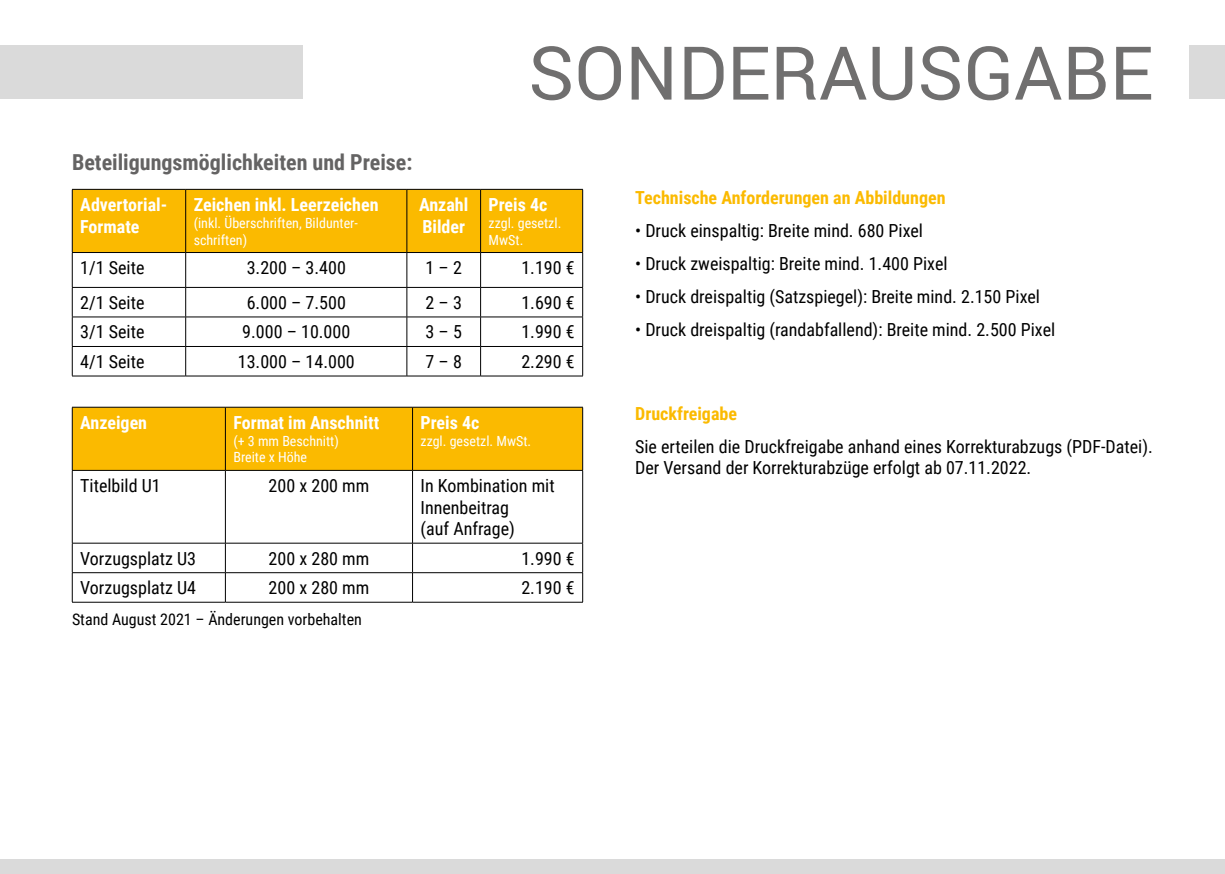
<style>
.page{position:relative;width:1225px;height:874px;background:#fff}
.page>*{position:absolute;margin:0;border:0;box-sizing:border-box;transform-origin:0 0}
.t1{font:74.2px "Roboto";color:#706f6f}
.t2{font:700 22px "Roboto Condensed";color:#646363}
.t3{font:18px/21.6px "Roboto Condensed";color:#000}
.t4{font:700 18px/21.6px "Roboto Condensed";color:#fff}
.t5{font:700 18px "Roboto Condensed";color:#fbba00}
.t6{font:16px "Roboto Condensed";color:#000}
.t7{font:14px/16.8px "Roboto Condensed";color:#fff}
</style>
<div class="page">
<div style="left:0;top:859px;width:1225px;height:14px;background:#dadada"></div>
<div style="left:0;top:45px;width:303px;height:54px;background:#dadada"></div>
<div style="left:1189px;top:45px;width:36px;height:54px;background:#dadada"></div>
<div style="left:73px;top:190px;width:509px;height:62px;background:#fbba00"></div>
<hr style="left:72px;top:189px;width:114px;height:1px;background:#000">
<hr style="left:72px;top:189px;width:1px;height:63px;background:#000">
<hr style="left:186px;top:189px;width:221px;height:1px;background:#000">
<hr style="left:185px;top:189px;width:1px;height:63px;background:#000">
<hr style="left:407px;top:189px;width:73px;height:1px;background:#000">
<hr style="left:406px;top:189px;width:1px;height:63px;background:#000">
<hr style="left:480px;top:189px;width:103px;height:1px;background:#000">
<hr style="left:480px;top:189px;width:1px;height:63px;background:#000">
<hr style="left:582px;top:189px;width:1px;height:63px;background:#000">
<hr style="left:72px;top:252px;width:114px;height:1px;background:#000">
<hr style="left:72px;top:253px;width:1px;height:34px;background:#000">
<hr style="left:186px;top:252px;width:221px;height:1px;background:#000">
<hr style="left:185px;top:253px;width:1px;height:34px;background:#000">
<hr style="left:407px;top:252px;width:73px;height:1px;background:#000">
<hr style="left:406px;top:253px;width:1px;height:34px;background:#000">
<hr style="left:480px;top:252px;width:103px;height:1px;background:#000">
<hr style="left:480px;top:253px;width:1px;height:34px;background:#000">
<hr style="left:582px;top:253px;width:1px;height:34px;background:#000">
<hr style="left:72px;top:287px;width:114px;height:1px;background:#000">
<hr style="left:186px;top:287px;width:221px;height:1px;background:#000">
<hr style="left:407px;top:287px;width:73px;height:1px;background:#000">
<hr style="left:480px;top:287px;width:103px;height:1px;background:#000">
<hr style="left:72px;top:316px;width:114px;height:1px;background:#000">
<hr style="left:186px;top:316px;width:221px;height:1px;background:#000">
<hr style="left:407px;top:316px;width:73px;height:1px;background:#000">
<hr style="left:480px;top:316px;width:103px;height:1px;background:#000">
<hr style="left:72px;top:346px;width:114px;height:1px;background:#000">
<svg style="left:72px;top:287px;width:1px;height:88px"></svg>
<hr style="left:186px;top:346px;width:221px;height:1px;background:#000">
<svg style="left:185px;top:287px;width:1px;height:88px"></svg>
<hr style="left:407px;top:346px;width:73px;height:1px;background:#000">
<svg style="left:406px;top:287px;width:1px;height:88px"></svg>
<hr style="left:480px;top:346px;width:103px;height:1px;background:#000">
<svg style="left:480px;top:287px;width:1px;height:88px"></svg>
<svg style="left:582px;top:287px;width:1px;height:88px"></svg>
<hr style="left:72px;top:375px;width:114px;height:1px;background:#000">
<hr style="left:186px;top:375px;width:221px;height:1px;background:#000">
<hr style="left:407px;top:375px;width:73px;height:1px;background:#000">
<hr style="left:480px;top:375px;width:103px;height:1px;background:#000">
<div style="left:73px;top:407px;width:509px;height:63px;background:#fbba00"></div>
<hr style="left:72px;top:406px;width:153px;height:1px;background:#000">
<hr style="left:72px;top:407px;width:1px;height:63px;background:#000">
<hr style="left:225px;top:406px;width:187px;height:1px;background:#000">
<hr style="left:225px;top:407px;width:1px;height:63px;background:#000">
<hr style="left:412px;top:406px;width:171px;height:1px;background:#000">
<hr style="left:412px;top:407px;width:1px;height:63px;background:#000">
<hr style="left:582px;top:407px;width:1px;height:63px;background:#000">
<hr style="left:72px;top:470px;width:153px;height:1px;background:#000">
<hr style="left:72px;top:470px;width:1px;height:72px;background:#000">
<hr style="left:225px;top:470px;width:187px;height:1px;background:#000">
<hr style="left:225px;top:470px;width:1px;height:72px;background:#000">
<hr style="left:412px;top:470px;width:171px;height:1px;background:#000">
<hr style="left:412px;top:470px;width:1px;height:72px;background:#000">
<hr style="left:582px;top:470px;width:1px;height:72px;background:#000">
<hr style="left:72px;top:542px;width:153px;height:1px;background:#000">
<hr style="left:225px;top:542px;width:187px;height:1px;background:#000">
<hr style="left:412px;top:542px;width:171px;height:1px;background:#000">
<hr style="left:72px;top:572px;width:153px;height:1px;background:#000">
<svg style="left:72px;top:543px;width:1px;height:58px"></svg>
<hr style="left:225px;top:572px;width:187px;height:1px;background:#000">
<svg style="left:225px;top:543px;width:1px;height:58px"></svg>
<hr style="left:412px;top:572px;width:171px;height:1px;background:#000">
<svg style="left:412px;top:543px;width:1px;height:58px"></svg>
<svg style="left:582px;top:543px;width:1px;height:58px"></svg>
<hr style="left:72px;top:601px;width:153px;height:1px;background:#000">
<hr style="left:225px;top:601px;width:187px;height:1px;background:#000">
<hr style="left:412px;top:601px;width:171px;height:1px;background:#000">
<p class="t1" style="left:528px;top:21px;width:626px">SONDERAUSGABE</p>
<p class="t2" style="left:72px;top:146px;width:342px">Beteiligungsmöglichkeiten und Preise:</p>
<p class="t4" style="left:80px;top:193px;width:88px">Advertorial-<br>Formate</p>
<p class="t4" style="left:194px;top:193px;width:186px">Zeichen inkl. Leerzeichen</p>
<p class="t4" style="left:419px;top:193px;width:51px">Anzahl<br>Bilder</p>
<p class="t4" style="left:488px;top:193px;width:60px">Preis 4c</p>
<p class="t7" style="left:194px;top:214px;width:166px">(inkl. Überschriften, Bildunter&shy;schriften)</p>
<p class="t7" style="left:488px;top:214px;width:74px">zzgl. gesetzl.<br>MwSt.</p>
<p class="t3" style="left:80px;top:256px;width:66px">1/1 Seite</p>
<p class="t3" style="left:247px;top:256px;width:101px">3.200 – 3.400</p>
<p class="t3" style="left:425px;top:256px;width:38px">1 – 2</p>
<p class="t3" style="left:521px;top:256px;width:55px">1.190 €</p>
<p class="t3" style="left:80px;top:291px;width:66px">2/1 Seite</p>
<p class="t3" style="left:247px;top:291px;width:101px">6.000 – 7.500</p>
<p class="t3" style="left:425px;top:291px;width:38px">2 – 3</p>
<p class="t3" style="left:521px;top:291px;width:55px">1.690 €</p>
<p class="t3" style="left:80px;top:320px;width:66px">3/1 Seite</p>
<p class="t3" style="left:242px;top:320px;width:110px">9.000 – 10.000</p>
<p class="t3" style="left:425px;top:320px;width:38px">3 – 5</p>
<p class="t3" style="left:521px;top:320px;width:55px">1.990 €</p>
<p class="t3" style="left:80px;top:350px;width:66px">4/1 Seite</p>
<p class="t3" style="left:238px;top:350px;width:118px">13.000 – 14.000</p>
<p class="t3" style="left:425px;top:350px;width:38px">7 – 8</p>
<p class="t3" style="left:521px;top:350px;width:55px">2.290 €</p>
<p class="t4" style="left:80px;top:410px;width:68px">Anzeigen</p>
<p class="t4" style="left:233px;top:410px;width:147px">Format im Anschnitt</p>
<p class="t7" style="left:233px;top:431px;width:107px">(+ 3 mm Beschnitt)<br>Breite x Höhe</p>
<p class="t4" style="left:420px;top:410px;width:60px">Preis 4c</p>
<p class="t7" style="left:420px;top:431px;width:112px">zzgl. gesetzl. MwSt.</p>
<p class="t3" style="left:80px;top:474px;width:82px">Titelbild U1</p>
<p class="t3" style="left:269px;top:474px;width:102px">200 x 200 mm</p>
<p class="t3" style="left:420px;top:474px;width:136px">In Kombination mit<br>Innenbeitrag<br>(auf Anfrage)</p>
<p class="t3" style="left:80px;top:546px;width:117px">Vorzugsplatz U3</p>
<p class="t3" style="left:269px;top:546px;width:102px">200 x 280 mm</p>
<p class="t3" style="left:521px;top:546px;width:55px">1.990 €</p>
<p class="t3" style="left:80px;top:576px;width:117px">Vorzugsplatz U4</p>
<p class="t3" style="left:269px;top:576px;width:102px">200 x 280 mm</p>
<p class="t3" style="left:521px;top:576px;width:55px">2.190 €</p>
<p class="t6" style="left:72px;top:607px;width:291px">Stand August 2021 – Änderungen vorbehalten</p>
<p class="t5" style="left:635px;top:184px;width:312px">Technische Anforderungen an Abbildungen</p>
<p class="t3" style="left:635px;top:218px;width:289px">• Druck einspaltig: Breite mind. 680 Pixel</p>
<p class="t3" style="left:635px;top:251px;width:314px">• Druck zweispaltig: Breite mind. 1.400 Pixel</p>
<p class="t3" style="left:635px;top:284px;width:406px">• Druck dreispaltig (Satzspiegel): Breite mind. 2.150 Pixel</p>
<p class="t3" style="left:635px;top:317px;width:421px">• Druck dreispaltig (randabfallend): Breite mind. 2.500 Pixel</p>
<p class="t5" style="left:635px;top:400px;width:103px">Druckfreigabe</p>
<p class="t3" style="left:635px;top:434px;width:519px">Sie erteilen die Druckfreigabe anhand eines Korrekturabzugs (PDF-Datei).<br>Der Versand der Korrekturabzüge erfolgt ab 07.11.2022.</p>
</div>
